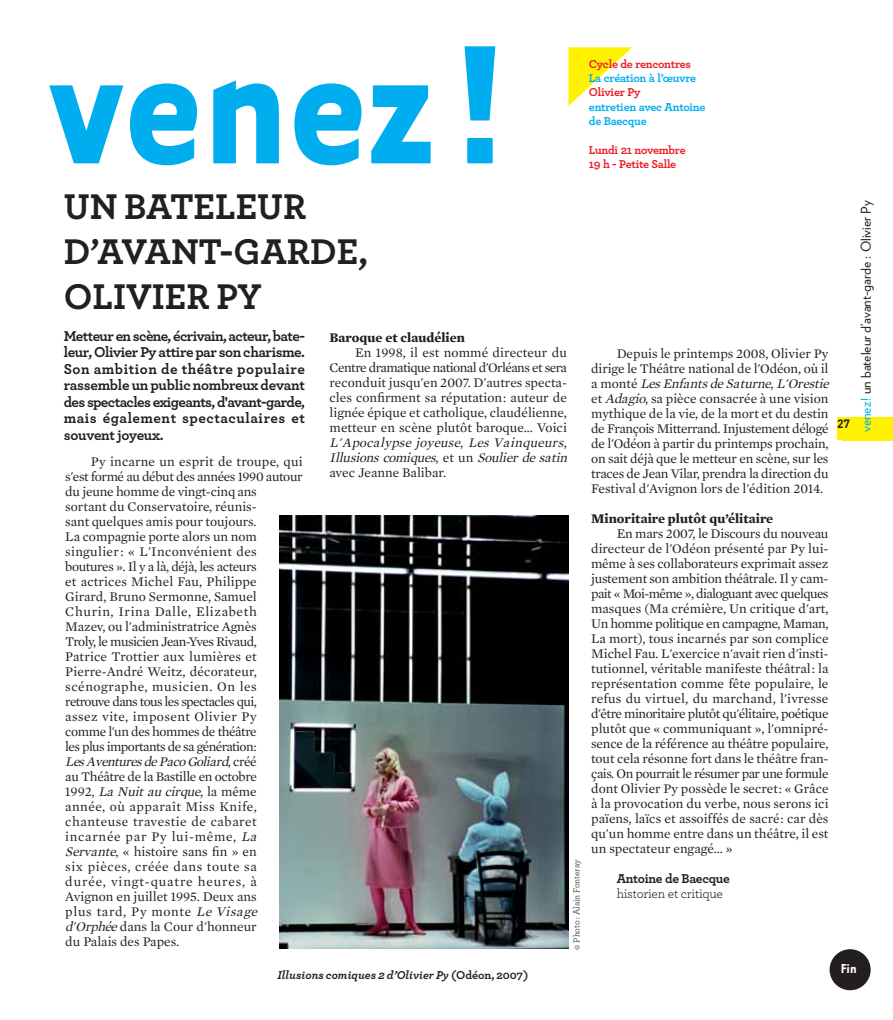
<style>
.page{position:relative;width:893px;height:1020px;background:#fff}
.page>*{position:absolute;margin:0;border:0;box-sizing:border-box;transform-origin:0 0}
.t1{font:700 195px "Tarzana Narrow";color:#00aeef}
.t2{font:700 37.5px/45px "Archer";color:#231f20}
.t3{font:700 15px/16.5px "Archer";letter-spacing:.03em;color:#231f20;text-align:justify}
.t4{font:700 15px "Tarzana Narrow";color:#fff}
.t5{font:13.5px/15px "Mercury Text G1";color:#231f20}
.t6{font:700 13.5px "Mercury Text G1";color:#231f20}
.t7{font:13.5px "Verlag";color:#231f20}
.t8{font:13.5px "Archer";letter-spacing:-.02em;color:#231f20}
.t9{font:700 13.5px "Archer";letter-spacing:-.02em;color:#231f20}
.t10{font:700 12px/14.4px "Archer";letter-spacing:-.02em;color:#ed1c24}
.t11{font:700 12px/14.4px "Archer";letter-spacing:-.02em;color:#00aeef}
.t12{font:italic 700 12px "Archer";color:#231f20}
.t13{font:700 12px "DIN";color:#231f20}
.t14{font:9px "Archer";color:#231f20}
.s1{font-style:italic}
.s2{color:#00aeef}
.s3{font-style:normal}
</style>
<div class="page">
<div style="left:842px;top:417px;width:50px;height:24px;background:#fff200"></div>
<div style="left:837px;top:417px;width:55px;height:22px;background:#fff200"></div>
<svg style="left:568px;top:47px;width:64px;height:59px"></svg>
<div style="left:829px;top:949px;width:41px;height:41px;background:#231f20;border-radius:50%"></div>
<img style="left:279px;top:515px;width:289px;height:434px">
<h1 class="t1" style="left:49px;top:39px;width:463px">venez!</h1>
<h2 class="t2" style="left:64px;top:187px;width:306px">UN BATELEUR<br>D’AVANT-GARDE,<br>OLIVIER PY</h2>
<p class="t10" style="left:589px;top:57px;width:104px">Cycle de rencontres</p>
<p class="t11" style="left:589px;top:72px;width:109px">La création à l’œuvre</p>
<p class="t10" style="left:589px;top:86px;width:53px">Olivier Py</p>
<p class="t11" style="left:589px;top:100px;width:118px">entretien avec Antoine de Baecque</p>
<p class="t10" style="left:589px;top:144px;width:98px">Lundi 21 novembre<br>19 h - Petite Salle</p>
<p class="t3" style="left:64px;top:329px;width:243px">Metteur en scène, écrivain, acteur, bate&shy;leur, Olivier Py attire par son charisme.<br>Son ambition de théâtre populaire rassemble un public nombreux devant des spectacles exigeants, d'avant-garde, mais également spectaculaires et souvent joyeux.</p>
<p class="t5" style="left:65px;top:455px;width:239px;text-indent:26px">Py incarne un esprit de troupe, qui s'est formé au début des années 1990 autour du jeune homme de vingt-cinq ans<br>sortant du Conservatoire, réunis-<br>sant quelques amis pour toujours.<br>La compagnie porte alors un nom singulier: « L'Inconvénient des boutures ». Il y a là, déjà, les acteurs<br>et actrices Michel Fau, Philippe<br>Girard, Bruno Sermonne, Samuel<br>Churin, Irina Dalle, Elizabeth<br>Mazev, ou l'administratrice Agnès<br>Troly, le musicien Jean-Yves Rivaud,<br>Patrice Trottier aux lumières et<br>Pierre-André Weitz, décorateur, scénographe, musicien. On les retrouve dans tous les spectacles qui,<br>assez vite, imposent Olivier Py<br>comme l'un des hommes de théâtre<br>les plus importants de sa génération:<br><span class="s1">LesAventuresdePacoGoliard</span>, c r é é<br>au Théâtre de la Bastille en octobre<br>1 9 9 2 , <span class="s1">La Nuit au cirque</span>, l a m ê m e<br>année, où apparaît Miss Knife, chanteuse travestie de cabaret incarnée par Py lui-même, <span class="s1">La<br>Servante</span>, « histoire sans fin » en<br>six pièces, créée dans toute sa<br>durée, vingt-quatre heures, à<br>Avignon en juillet 1995. Deux ans<br>plus tard, Py monte <span class="s1">Le Visage d'Orphée</span>dans la Cour d'honneur<br>du Palais des Papes.</p>
<p class="t6" style="left:329px;top:332px;width:137px">Baroque et claudélien</p>
<p class="t5" style="left:329px;top:346px;width:242px;text-indent:26px">En 1998, il est nommé directeur du Centre dramatique national d'Orléans et sera reconduit jusqu'en 2007. D'autres specta&shy;cles confirment sa réputation: auteur de lignée épique et catholique, claudélienne, metteur en scène plutôt baroque… Voici <span class="s1">L'Apocalypse joyeuse</span>, <span class="s1">Les Vainqueurs</span>, <span class="s1">Illusions comiques</span>, e t u n <span class="s1">Soulier desatin </span>avec Jeanne Balibar.</p>
<p class="t5" style="left:591px;top:347px;width:242px;text-indent:26px">Depuis le printemps 2008, Olivier Py dirige le Théâtre national de l'Odéon, où il a m o n t é <span class="s1">LesEnfantsdeSaturne</span>, <span class="s1">L'Orestie </span>et <span class="s1">Adagio</span>, sa pièce consacrée à une vision mythique de la vie, de la mort et du destin de François Mitterrand. Injustement délogé de l'Odéon à partir du printemps prochain, on sait déjà que le metteur en scène, sur les traces de Jean Vilar, prendra la direction du Festival d'Avignon lors de l'édition 2014.</p>
<p class="t6" style="left:591px;top:513px;width:184px">Minoritaire plutôt qu’élitaire</p>
<p class="t5" style="left:591px;top:527px;width:239px;text-align:justify;text-indent:26px">En mars 2007, le Discours du nouveau directeur de l'Odéon présenté par Py lui&shy;même à ses collaborateurs exprimait assez justement son ambition théâtrale. Il y cam&shy;pait « Moi-même », dialoguant avec quelques masques (Ma crémière, Un critique d'art, Un homme politique en campagne, Maman, La mort), tous incarnés par son complice Michel Fau. L'exercice n'avait rien d'insti&shy;tutionnel, véritable manifeste théâtral: la représentation comme fête populaire, le refus du virtuel, du marchand, l'ivresse d'être minoritaire plutôt qu'élitaire, poétique plutôt que « communiquant », l'omnipré&shy;sence de la référence au théâtre populaire, tout cela résonne fort dans le théâtre fran&shy;çais. On pourrait le résumer par une formule dont Olivier Py possède le secret: « Grâce à la provocation du verbe, nous serons ici païens, laïcs et assoiffés de sacré: car dès qu'un homme entre dans un théâtre, il est un spectateur engagé… »</p>
<p class="t9" style="left:616px;top:873px;width:115px">Antoine de Baecque</p>
<p class="t8" style="left:616px;top:888px;width:108px">historien et critique</p>
<p class="t13" style="left:837px;top:416px;width:15px">27</p>
<p class="t14" style="left:573px;top:950px;width:92px;rotate:-90deg">© Photo : Alain Fonteray</p>
<p class="t7" style="left:860px;top:432px;width:233px;rotate:-90deg"><span class="s2">venez!</span> un bateleur d’avant-garde : Olivier Py</p>
<p class="t12" style="left:277px;top:970px;width:252px">Illusions comiques 2 d’Olivier Py <span class="s3">(Odéon, 2007)</span></p>
<p class="t4" style="left:840px;top:963px;width:17px">Fin</p>
</div>
